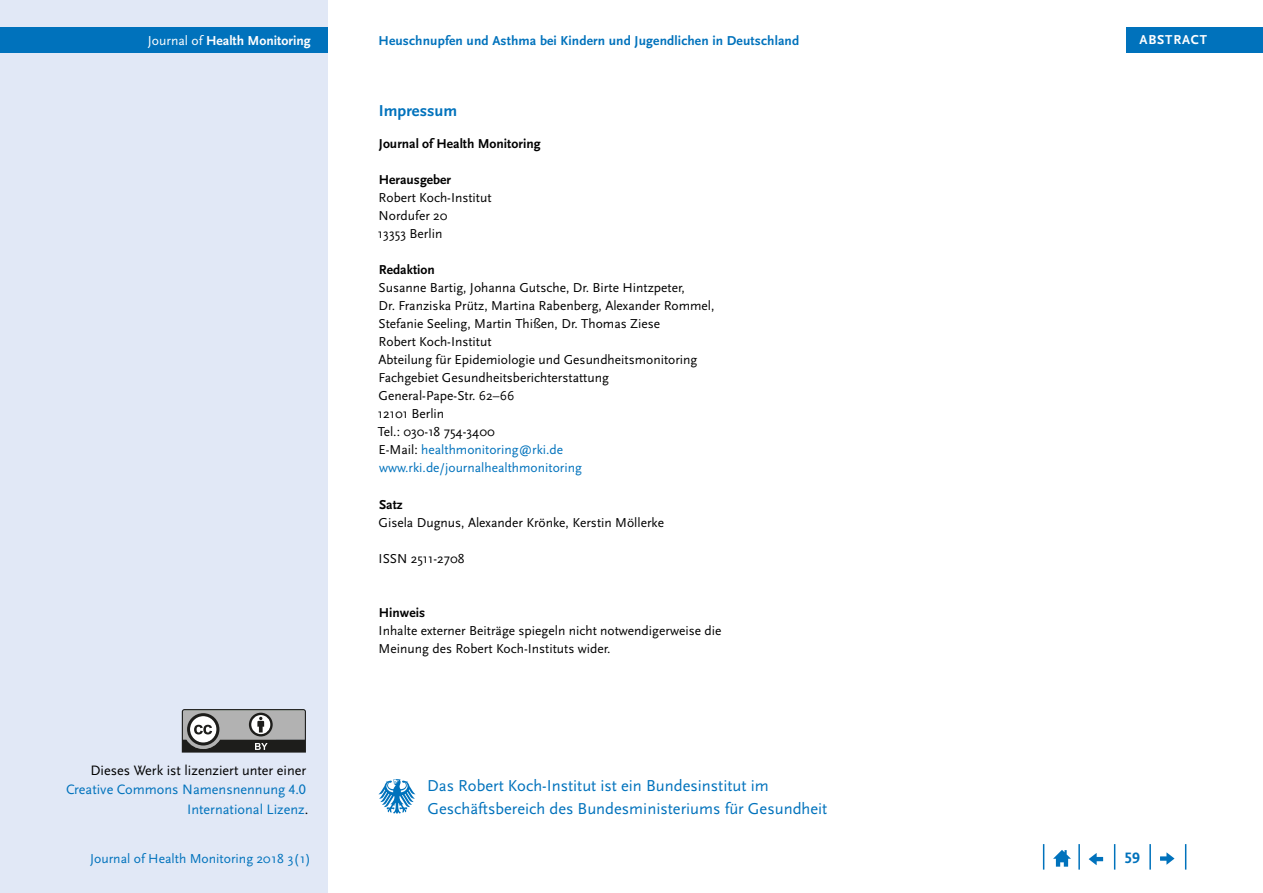
<style>
.page{position:relative;width:1263px;height:893px;background:#fff}
.page>*{position:absolute;margin:0;border:0;box-sizing:border-box;transform-origin:0 0}
.t1{font:16.5px/22.5px "Scala Sans Pro Regular 5";color:#0072bc}
.t2{font:16.5px "Scala Sans Pro Bold 5";color:#0072bc}
.t3{font:700 15.75px "Scala Sans Pro";color:#0072bc}
.t4{font:14.25px/19.5px "Scala Sans Pro";color:#0072bc;text-align:right}
.t5{font:14.25px "Scala Sans Pro";color:#000}
.t6{font:13.65px "Scala Sans Pro Regular 6";color:#0072bc}
.t7{font:13.65px "Scala Sans Pro Bold 2";color:#fff}
.t8{font:13.5px/18px "Scala Sans Pro";color:#000}
.t9{font:13.5px "Scala Sans Pro Bold 2";letter-spacing:.01em;color:#0072bc}
.t10{font:700 13.5px "Scala Sans Pro";color:#000}
.t11{font:13.5px "Scala Sans Pro Bold 5";letter-spacing:.06em;color:#fff}
.s1{font-family:"Scala Sans Pro Regular 2"}
.s2{color:#0072bc}
.s3{color:#000}
</style>
<div class="page">
<div style="left:0;top:0;width:327px;height:893px;background:#e1e8f6"></div>
<div style="left:0;top:28px;width:327px;height:25px;background:#0072bc"></div>
<svg style="left:1185px;top:844px;width:1px;height:26px"></svg>
<hr style="left:1149px;top:844px;width:2px;height:26px;background:#0072bc">
<svg style="left:1114px;top:844px;width:1px;height:26px"></svg>
<hr style="left:1078px;top:844px;width:2px;height:26px;background:#0072bc">
<svg style="left:1043px;top:844px;width:1px;height:26px"></svg>
<svg style="left:1053px;top:850px;width:18px;height:17px"></svg>
<svg style="left:1089px;top:853px;width:14px;height:12px"></svg>
<svg style="left:1160px;top:852px;width:14px;height:13px"></svg>
<div style="left:1126px;top:28px;width:137px;height:25px;background:#0072bc"></div>
<svg style="left:182px;top:709px;width:124px;height:43px;background:#828282"></svg>
<svg style="left:378px;top:779px;width:37px;height:35px"></svg>
<p class="t7" style="left:148px;top:33px;width:164px"><span class="s1">Journal of</span> Health Monitoring</p>
<p class="t9" style="left:378px;top:33px;width:422px">Heuschnupfen und Asthma bei Kindern und Jugendlichen in Deutschland</p>
<p class="t2" style="left:379px;top:101px;width:80px">Impressum</p>
<p class="t10" style="left:379px;top:136px;width:163px">Journal of Health Monitoring</p>
<p class="t10" style="left:379px;top:172px;width:74px">Herausgeber</p>
<p class="t8" style="left:378px;top:189px;width:115px">Robert Koch-Institut<br>Nordufer 20<br>13353 Berlin</p>
<p class="t10" style="left:379px;top:262px;width:57px">Redaktion</p>
<p class="t8" style="left:378px;top:279px;width:338px">Susanne Bartig, Johanna Gutsche, Dr. Birte Hintzpeter,<br>Dr. Franziska Prütz, Martina Rabenberg, Alexander Rommel, Stefanie Seeling, Martin Thißen, Dr. Thomas Ziese<br>Robert Koch-Institut<br>Abteilung für Epidemiologie und Gesundheitsmonitoring Fachgebiet Gesundheitsberichterstattung<br>General-Pape-Str. 62–66<br>12101 Berlin<br>Tel.: 030-18 754-3400<br>E-Mail: <span class="s2">healthmonitoring@rki.de www.rki.de/journalhealthmonitoring</span></p>
<p class="t10" style="left:379px;top:496px;width:25px">Satz</p>
<p class="t8" style="left:378px;top:513px;width:287px">Gisela Dugnus, Alexander Krönke, Kerstin Möllerke</p>
<p class="t8" style="left:379px;top:549px;width:87px">ISSN 2511-2708</p>
<p class="t10" style="left:379px;top:604px;width:48px">Hinweis</p>
<p class="t8" style="left:379px;top:621px;width:344px">Inhalte externer Beiträge spiegeln nicht notwendigerweise die<br>Meinung des Robert Koch-Instituts wider.</p>
<p class="t5" style="left:90px;top:762px;width:217px">Dieses Werk ist lizenziert unter einer</p>
<p class="t4" style="left:66px;top:780px;width:244px">Creative Commons Namensnennung 4.0<br>International Lizenz<span class="s3">.</span></p>
<p class="t1" style="left:427px;top:774px;width:402px">Das Robert Koch-Institut ist ein Bundesinstitut im<br>Geschäftsbereich des Bundesministeriums für Gesundheit</p>
<p class="t11" style="left:1139px;top:32px;width:69px">ABSTRACT</p>
<p class="t6" style="left:90px;top:850px;width:222px">Journal of Health Monitoring 2018 3(1)</p>
<p class="t3" style="left:1124px;top:849px;width:17px">59</p>
</div>
